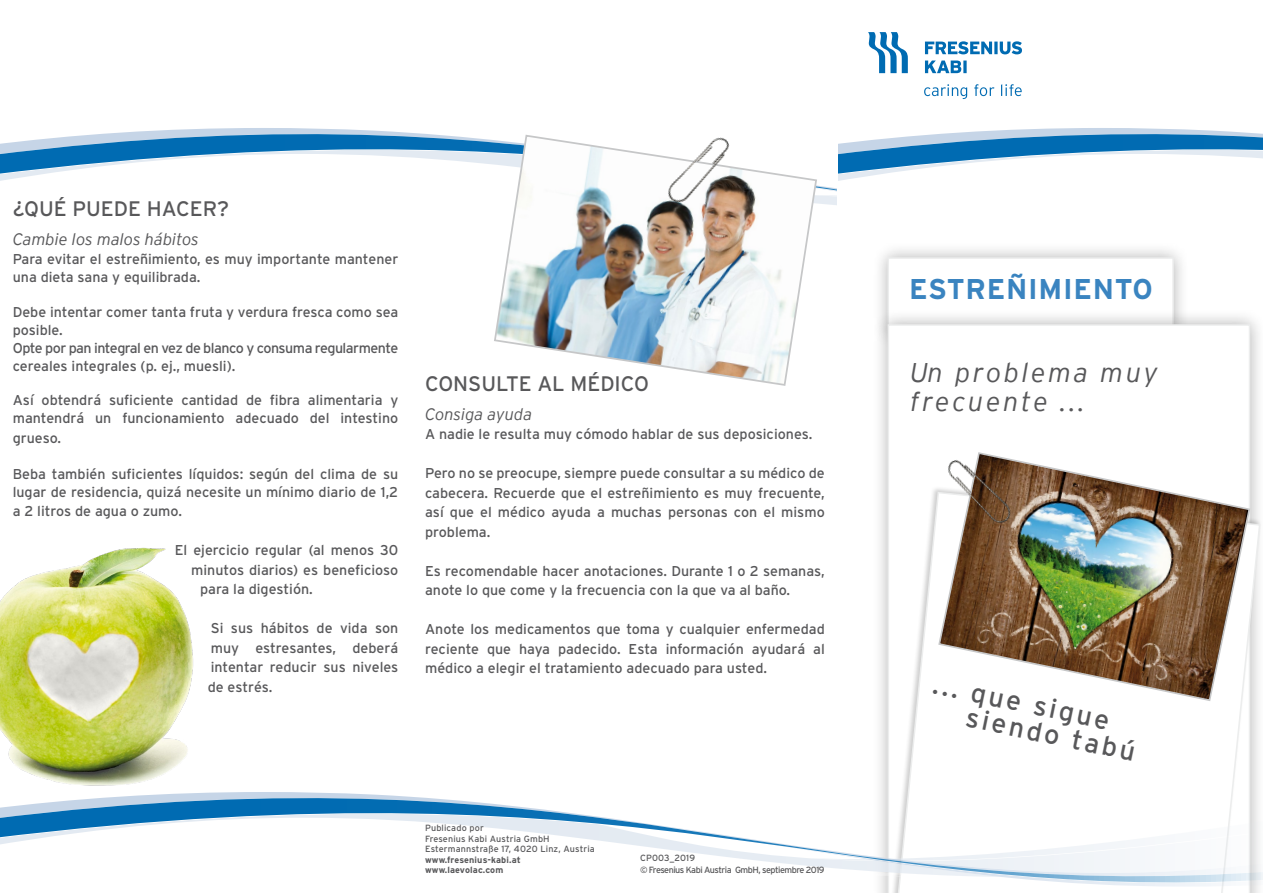
<style>
.page{position:relative;width:1263px;height:893px;background:#fff}
.page>*{position:absolute;margin:0;border:0;box-sizing:border-box;transform-origin:0 0}
.t1{font:700 28.5px "Interstate";letter-spacing:.025em;color:#3a84c0}
.t2{font:italic 300 27px/28.5px "Interstate";letter-spacing:.1em;color:#58585a}
.t3{font:27px/25.3px "Interstate";color:#58585a}
.t4{font:21px "Interstate";color:#58585a}
.t5{font:italic 300 16.5px "Interstate";color:#58585a}
.t6{font:14.25px/19.5px "Interstate";color:#58585a}
.t7{font:9px/10.5px "Interstate";letter-spacing:.005em;color:#58585a}
.t8{font:9px/12px "Interstate";letter-spacing:-.055em;color:#58585a}
.t9{font:700 9px/10.5px "Interstate";letter-spacing:.015em;color:#58585a}
</style>
<div class="page">
<svg style="left:0;top:128px;width:493px;height:53px"></svg>
<svg style="left:818px;top:128px;width:445px;height:77px"></svg>
<svg style="left:868px;top:32px;width:40px;height:41px"></svg>
<svg style="left:925px;top:61px;width:42px;height:12px"></svg>
<svg style="left:925px;top:41px;width:97px;height:13px"></svg>
<svg style="left:924px;top:84px;width:98px;height:15px"></svg>
<img style="left:0;top:547px;width:193px;height:239px">
<img style="left:493px;top:134px;width:325px;height:252px">
<img style="left:641px;top:134px;width:116px;height:91px">
<div style="left:872px;top:242px;width:317px;height:107px;background:#000;opacity:.3"></div>
<div style="left:887px;top:257px;width:287px;height:76px;background:#fff;border:2px solid #eceded"></div>
<div style="left:872px;top:308px;width:391px;height:585px;background:#000;opacity:.3"></div>
<svg style="left:888px;top:324px;width:362px;height:569px"></svg>
<svg style="left:896px;top:491px;width:365px;height:402px"></svg>
<img style="left:937px;top:451px;width:314px;height:251px">
<img style="left:931px;top:433px;width:101px;height:114px">
<svg style="left:0;top:790px;width:1263px;height:98px"></svg>
<h3 class="t4" style="left:13px;top:197px;width:218px">¿QUÉ PUEDE HACER?</h3>
<p class="t5" style="left:13px;top:230px;width:188px">Cambie los malos hábitos</p>
<p class="t6" style="left:13px;top:250px;width:387px;line-height:18px">Para evitar el estreñimiento, es muy importante mantener una dieta sana y equilibrada.</p>
<p class="t6" style="left:13px;top:303px;width:387px;line-height:18px">Debe intentar comer tanta fruta y verdura fresca como sea posible.<br>Opte por pan integral en vez de blanco y consuma regularmente cereales integrales (p. ej., muesli).</p>
<p class="t6" style="left:13px;top:391px;width:387px;line-height:18px">Así obtendrá suficiente cantidad de fibra alimentaria y mantendrá un funcionamiento adecuado del intestino</p>
<p class="t6" style="left:13px;top:428px;width:50px">grueso.</p>
<p class="t6" style="left:13px;top:465px;width:387px;line-height:18px">Beba también suficientes líquidos: según del clima de su lugar de residencia, quizá necesite un mínimo diario de 1,2</p>
<p class="t6" style="left:13px;top:502px;width:171px">a 2 litros de agua o zumo.</p>
<p class="t6" style="left:175px;top:541px;width:225px">El ejercicio regular (al menos 30</p>
<p class="t6" style="left:191px;top:560px;width:209px">minutos diarios) es beneficioso</p>
<p class="t6" style="left:200px;top:580px;width:114px">para la digestión.</p>
<p class="t6" style="left:208px;top:619px;width:192px;text-align:justify">Si sus hábitos de vida son muy estresantes, deberá intentar reducir sus niveles de estrés.</p>
<h3 class="t4" style="left:425px;top:372px;width:225px">CONSULTE AL MÉDICO</h3>
<p class="t5" style="left:425px;top:405px;width:109px">Consiga ayuda</p>
<p class="t6" style="left:425px;top:424px;width:389px">A nadie le resulta muy cómodo hablar de sus deposiciones.</p>
<p class="t6" style="left:425px;top:463px;width:401px;text-align:justify">Pero no se preocupe, siempre puede consultar a su médico de cabecera. Recuerde que el estreñimiento es muy frecuente, así que el médico ayuda a muchas personas con el mismo problema.</p>
<p class="t6" style="left:425px;top:561px;width:401px">Es recomendable hacer anotaciones. Durante 1 o 2 semanas, anote lo que come y la frecuencia con la que va al baño.</p>
<p class="t6" style="left:425px;top:619px;width:401px;text-align:justify">Anote los medicamentos que toma y cualquier enfermedad reciente que haya padecido. Esta información ayudará al médico a elegir el tratamiento adecuado para usted.</p>
<p class="t7" style="left:425px;top:823px;width:171px">Publicado por<br>Fresenius Kabi Austria GmbH<br>Estermannstraße 17, 4020 Linz, Austria</p>
<p class="t9" style="left:425px;top:854px;width:97px">www.fresenius-kabi.at www.laevolac.com</p>
<p class="t8" style="left:640px;top:852px;width:186px">CP003_2019<br>© Fresenius Kabi Austria GmbH, septiembre 2019</p>
<h1 class="t1" style="left:909px;top:273px;width:245px">ESTREÑIMIENTO</h1>
<h2 class="t2" style="left:910px;top:358px;width:250px">Un problema muy frecuente ...</h2>
<h2 class="t3" style="left:974px;top:679px;width:174px;text-indent:-39px;rotate:12deg">... que sigue siendo tabú</h2>
</div>
